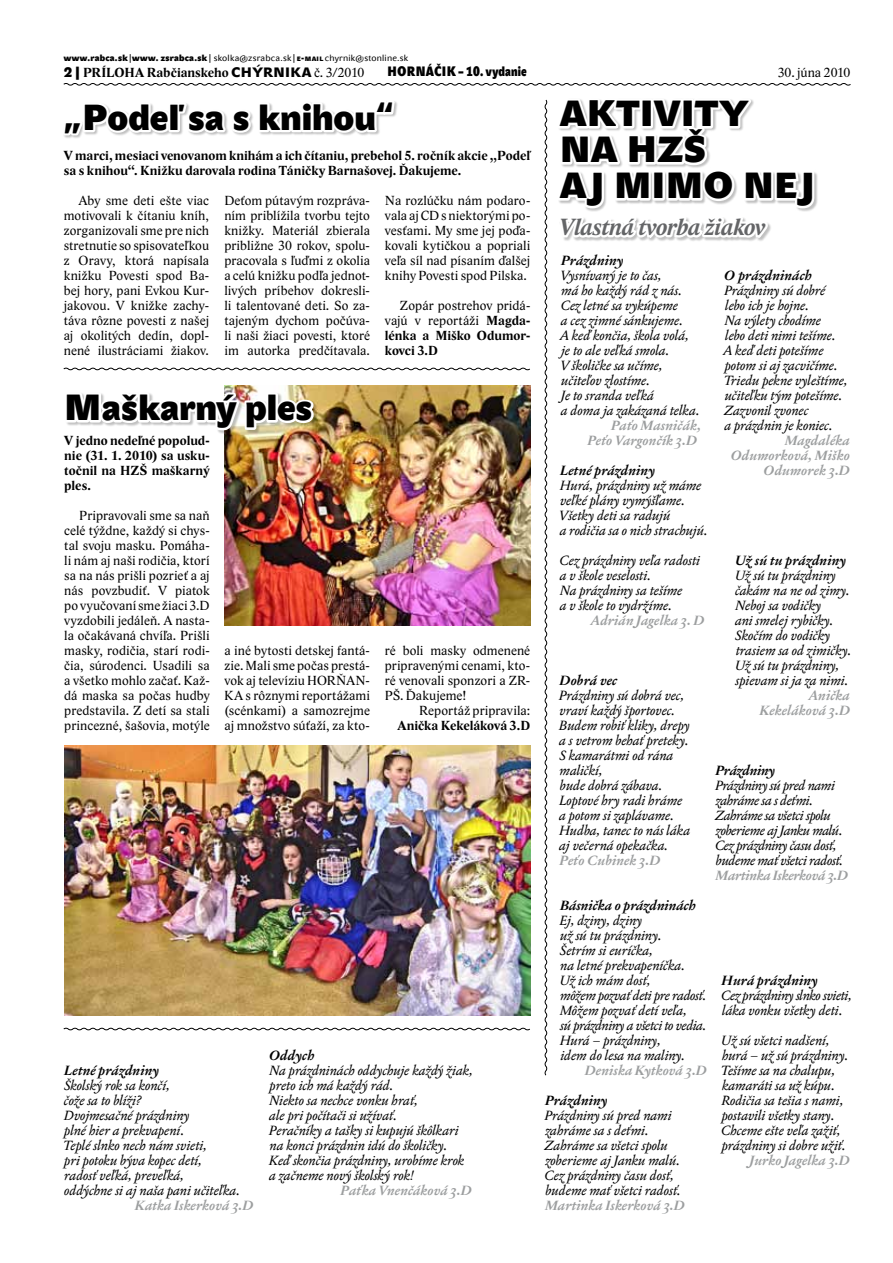
<style>
.page{position:relative;width:893px;height:1263px;background:#fff}
.page>*{position:absolute;margin:0;border:0;box-sizing:border-box;transform-origin:0 0}
.t1{font:36px/36px "John Sans Xblak CE";letter-spacing:.005em;color:#000}
.t2{font:italic 700 24px "Lido STFCE";letter-spacing:-.005em;color:#646567}
.t3{font:italic 13.5px/15px "Jannon Text Moderne CE";letter-spacing:.005em;color:#000}
.t4{font:13.5px/15px "Lido STFCE";letter-spacing:.005em;color:#000;text-align:justify}
.t5{font:700 13.5px/15px "Lido STFCE";letter-spacing:.005em;color:#000;text-align:justify}
.t6{font:italic 700 13.5px/15px "Jannon Text Moderne CE";letter-spacing:.015em;color:#9c9e9f;text-align:right}
.t7{font:italic 700 13.5px "Jannon Text Moderne CE";letter-spacing:.015em;color:#000}
.t8{font:italic 13.5px/15px "Jannon Text Moderne CE";letter-spacing:-.02em;color:#000}
.t9{font:italic 700 13.5px "Jannon Text Moderne CE";letter-spacing:-.01em;color:#9c9e9f}
.t10{font:13.5px "John Sans Cond Xblak CE";letter-spacing:.015em;color:#000}
.t11{font:italic 700 13.5px "Jannon Text Moderne CE";letter-spacing:-.01em;color:#000}
.t12{font:9px "John Sans Tx NCE";letter-spacing:.025em;color:#000}
.s1{font-family:"John Sans Xblak CE"}
.s2{font-family:"John Sans Xblak SCCE";font-size:6.3px}
.s3{font-family:"John Sans Xblak SCCE"}
.s4{font-family:"John Sans Xblak SCCE";font-weight:400}
.s5{font-family:"John Sans Black CE";font-weight:400}
.s6{font-weight:400}
.s7{font-family:"John Sans Cond Xblak SCCE"}
.s8{font-weight:700}
</style>
<div class="page">
<img style="left:63px;top:83px;width:788px;height:993px">
<p class="t12" style="left:64px;top:52px;width:346px"><span class="s1">www.rabca.sk</span>|<span class="s1">www. zsrabca.sk</span>| skolka@zsrabca.sk| <span class="s2">E</span><span class="s3">-</span><span class="s2">MAIL</span> chyrnik@stonline.sk</p>
<p class="t5" style="left:64px;top:65px;width:302px"><span class="s4">2 |</span> PRÍLOHA Rabčianskeho <span class="s5">CHÝRNIKA</span> <span class="s6">č. 3/2010</span></p>
<p class="t10" style="left:387px;top:64px;width:141px">HORNÁČIK <span class="s7">– 10.</span> vydanie</p>
<p class="t4" style="left:778px;top:65px;width:74px">30. júna 2010</p>
<h1 class="t1" style="left:64px;top:100px;width:331px">„Podeľ sa s knihou“</h1>
<p class="t5" style="left:64px;top:148px;width:468px">V marci, mesiaci venovanom knihám a ich čítaniu, prebehol 5. ročník akcie „Podeľ sa s knihou“. Knižku darovala rodina Táničky Barnašovej. Ďakujeme.</p>
<p class="t4" style="left:64px;top:193px;width:147px;text-indent:15px">Aby sme deti ešte viac motivovali k čítaniu kníh, zorganizovali sme pre nich stretnutie so spisovateľkou z Oravy, ktorá napísala knižku Povesti spod Ba&shy;bej hory, pani Evkou Kur&shy;jakovou. V knižke zachy&shy;táva rôzne povesti z našej aj okolitých dedín, dopl&shy;nené ilustráciami žiakov.</p>
<p class="t4" style="left:224px;top:193px;width:147px">Deťom pútavým rozpráva&shy;ním priblížila tvorbu tejto knižky. Materiál zbierala približne 30 rokov, spolu&shy;pracovala s ľuďmi z okolia a celú knižku podľa jednot&shy;livých príbehov dokresli&shy;li talentované deti. So za&shy;tajeným dychom počúva&shy;li naši žiaci povesti, ktoré im autorka predčítavala.</p>
<p class="t4" style="left:385px;top:193px;width:147px">Na rozlúčku nám podaro&shy;vala aj CD s niektorými po&shy;vesťami. My sme jej poďa&shy;kovali kytičkou a popriali veľa síl nad písaním ďalšej knihy Povesti spod Pilska.</p>
<p class="t4" style="left:385px;top:298px;width:147px;text-indent:15px">Zopár postrehov pridá&shy;vajú v reportáži <span class="s8">Magda&shy;lénka a Miško Odumor&shy;kovci 3.D</span></p>
<h1 class="t1" style="left:64px;top:391px;width:250px">M aškarný ples</h1>
<p class="t5" style="left:64px;top:433px;width:147px">V jedno nedeľné popolud&shy;nie (31. 1. 2010) sa usku&shy;točnil na HZŠ maškarný ples.</p>
<p class="t4" style="left:64px;top:508px;width:147px;text-indent:15px">Pripravovali sme sa naň celé týždne, každý si chys&shy;tal svoju masku. Pomáha&shy;li nám aj naši rodičia, ktorí sa na nás prišli pozrieť a aj nás povzbudiť. V piatok po vyučovaní sme žiaci 3.D vyzdobili jedáleň. A nasta&shy;la očakávaná chvíľa. Prišli masky, rodičia, starí rodi&shy;čia, súrodenci. Usadili sa a všetko mohlo začať. Kaž&shy;dá maska sa počas hudby predstavila. Z detí sa stali princezné, šašovia, motýle</p>
<p class="t4" style="left:225px;top:643px;width:147px">a iné bytosti detskej fantá&shy;zie. Mali sme počas prestá&shy;vok aj televíziu HORŇAN-KA s rôznymi reportážami (scénkami) a samozrejme aj množstvo súťaží, za kto-</p>
<p class="t4" style="left:385px;top:643px;width:147px">ré boli masky odmenené pripravenými cenami, kto&shy;ré venovali sponzori a ZR-PŠ. Ďakujeme!</p>
<p class="t4" style="left:419px;top:703px;width:113px">Reportáž pripravila:</p>
<p class="t5" style="left:397px;top:718px;width:134px">Anička Kekeláková 3.D</p>
<p class="t7" style="left:64px;top:1062px;width:96px">Letné prázdniny</p>
<p class="t3" style="left:64px;top:1078px;width:178px">Školský rok sa končí,<br>čože sa to blíži?<br>Dvojmesačné prázdniny<br>plné hier a prekvapení.<br>Teplé slnko nech nám svieti,<br>pri potoku býva kopec detí,<br>radosť veľká, preveľká,<br>oddýchne si aj naša pani učiteľka.</p>
<p class="t6" style="left:135px;top:1198px;width:120px">Katka Iskerková 3.D</p>
<p class="t7" style="left:269px;top:1047px;width:47px">Oddych</p>
<p class="t3" style="left:269px;top:1063px;width:205px">Na prázdninách oddychuje každý žiak, preto ich má každý rád.<br>Niekto sa nechce vonku hrať,<br>ale pri počítači si užívať.<br>Peračníky a tašky si kupujú škôlkari na konci prázdnin idú do školičky.<br>Keď skončia prázdniny, urobíme krok a začneme nový školský rok!</p>
<p class="t6" style="left:341px;top:1183px;width:132px">Paťka Vnenčáková 3.D</p>
<h1 class="t1" style="left:560px;top:97px;width:257px">Aktivity<br>na HZŠ<br>aj mimo nej</h1>
<h2 class="t2" style="left:560px;top:213px;width:207px">Vlastná tvorba žiakov</h2>
<p class="t7" style="left:561px;top:252px;width:63px">Prázdniny</p>
<p class="t3" style="left:560px;top:268px;width:140px">Vysnívaný je to čas,<br>má ho každý rád z nás.<br>Cez letné sa vykúpeme<br>a cez zimné sánkujeme.<br>A keď končia, škola volá, je to ale veľká smola.<br>V školičke sa učíme, učiteľov zlostíme.<br>Je to sranda veľká<br>a doma ja zakázaná telka.</p>
<p class="t6" style="left:588px;top:418px;width:115px">Paťo Masničák,<br>Peťo Vargončík 3.D</p>
<p class="t7" style="left:560px;top:462px;width:96px">Letné prázdniny</p>
<p class="t3" style="left:560px;top:478px;width:149px">Hurá, prázdniny už máme veľké plány vymýšľame.<br>Všetky deti sa radujú<br>a rodičia sa o nich strachujú.</p>
<p class="t3" style="left:560px;top:553px;width:142px">Cez prázdniny veľa radosti a v škole veselosti.<br>Na prázdniny sa tešíme<br>a v škole to vydržíme.</p>
<p class="t6" style="left:591px;top:613px;width:115px">Adrián Jagelka 3. D</p>
<p class="t7" style="left:560px;top:672px;width:59px">Dobrá vec</p>
<p class="t3" style="left:559px;top:688px;width:133px">Prázdniny sú dobrá vec, vraví každý športovec.<br>Budem robiť kliky, drepy a s vetrom behať preteky.<br>S kamarátmi od rána maličkí,<br>bude dobrá zábava.<br>Loptové hry radi hráme a potom si zaplávame.<br>Hudba, tanec to nás láka aj večerná opekačka.</p>
<p class="t6" style="left:560px;top:853px;width:102px">Peťo Cubinek 3.D</p>
<p class="t7" style="left:725px;top:267px;width:89px">O prázdninách</p>
<p class="t3" style="left:724px;top:283px;width:125px">Prázdniny sú dobré lebo ich je hojne.<br>Na výlety chodíme<br>lebo deti nimi tešíme.<br>A keď deti potešíme potom si aj zacvičíme.<br>Triedu pekne vyleštíme, učiteľku tým potešíme.<br>Zazvonil zvonec<br>a prázdnin je koniec.</p>
<p class="t6" style="left:731px;top:433px;width:120px">Magdaléka<br>Odumorková, Miško<br>Odumorek 3.D</p>
<p class="t7" style="left:735px;top:552px;width:112px">Už sú tu prázdniny</p>
<p class="t3" style="left:735px;top:568px;width:118px">Už sú tu prázdniny čakám na ne od zimy.<br>Neboj sa vodičky<br>ani smelej rybičky.<br>Skočím do vodičky trasiem sa od zimičky.<br>Už sú tu prázdniny, spievam si ja za nimi.</p>
<p class="t6" style="left:760px;top:688px;width:92px">Anička<br>Kekeláková 3.D</p>
<p class="t11" style="left:716px;top:762px;width:61px">Prázdniny</p>
<p class="t8" style="left:715px;top:778px;width:129px">Prázdniny sú pred nami zahráme sa s deťmi.<br>Zahráme sa všetci spolu zoberieme aj Janku malú.<br>Cez prázdniny času dosť, budeme mať všetci radosť.</p>
<p class="t9" style="left:716px;top:867px;width:134px">Martinka Iskerková 3.D</p>
<p class="t7" style="left:560px;top:897px;width:137px">Básnička o prázdninách</p>
<p class="t3" style="left:559px;top:913px;width:148px">Ej, dziny, dziny<br>už sú tu prázdniny.<br>Šetrím si euríčka,<br>na letné prekvapeníčka.<br>Už ich mám dosť,<br>môžem pozvať deti pre radosť.<br>Môžem pozvať detí veľa,<br>sú prázdniny a všetci to vedia.<br>Hurá – prázdniny,<br>idem do lesa na maliny.</p>
<p class="t6" style="left:585px;top:1063px;width:124px">Deniska Kytková 3.D</p>
<p class="t7" style="left:545px;top:1092px;width:63px">Prázdniny</p>
<p class="t3" style="left:545px;top:1108px;width:138px">Prázdniny sú pred nami zahráme sa s deťmi.<br>Zahráme sa všetci spolu zoberieme aj Janku malú.<br>Cez prázdniny času dosť, budeme mať všetci radosť.</p>
<p class="t6" style="left:545px;top:1198px;width:141px">Martinka Iskerková 3.D</p>
<p class="t7" style="left:722px;top:972px;width:97px">Hurá prázdniny</p>
<p class="t3" style="left:721px;top:988px;width:132px">Cez prázdniny slnko svieti, láka vonku všetky deti.</p>
<p class="t3" style="left:721px;top:1033px;width:129px">Už sú všetci nadšení, hurá – už sú prázdniny.<br>Tešíme sa na chalupu, kamaráti sa už kúpu.<br>Rodičia sa tešia s nami, postavili všetky stany.<br>Chceme ešte veľa zažiť, prázdniny si dobre užiť.</p>
<p class="t6" style="left:750px;top:1153px;width:102px">Jurko Jagelka 3.D</p>
</div>
